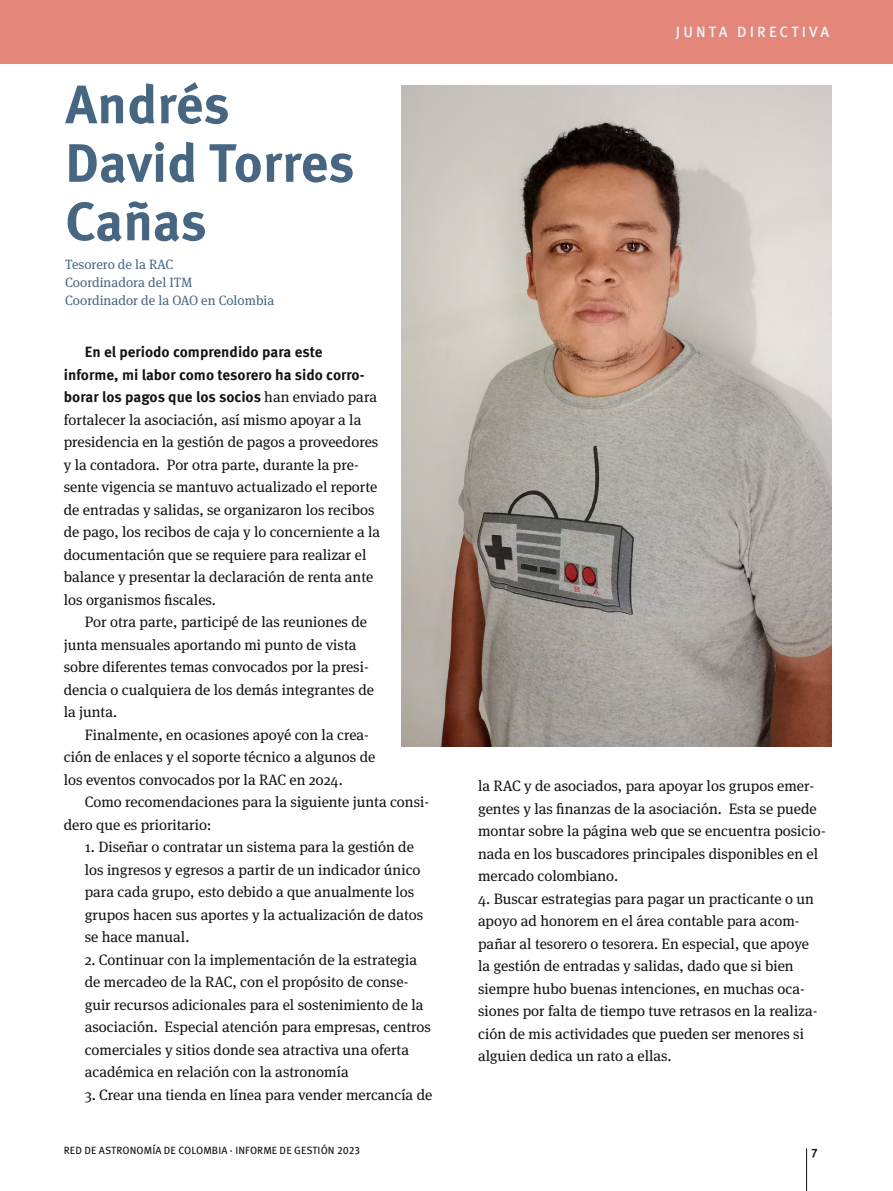
<style>
.page{position:relative;width:893px;height:1191px;background:#fff}
.page>*{position:absolute;margin:0;border:0;box-sizing:border-box;transform-origin:0 0}
.t1{font:700 54px/58.5px "Meta Pro";letter-spacing:-.005em;color:#476682}
.t2{font:15px/22.5px "Meta Serif Pro";color:#121212}
.t3{font:700 15px/22.5px "Meta Pro";color:#121212}
.t4{font:500 15px "Meta Pro";letter-spacing:.21em;color:#e5f4f5}
.t5{font:13.5px/18px "Meta Serif Pro";color:#476682}
.t6{font:700 12px "Meta Pro";color:#121212}
.t7{font:10.5px "Meta Pro";letter-spacing:.01em;color:#121212}
.s1{font-family:"Meta Serif Pro";font-weight:400}
</style>
<div class="page">
<hr style="left:806px;top:1148px;width:1px;height:43px;background:#121212">
<div style="left:0;top:0;width:893px;height:64px;background:#e5867b"></div>
<img style="left:402px;top:85px;width:430px;height:661px">
<h1 class="t1" style="left:65px;top:72px;width:291px">Andrés<br>David Torres<br>Cañas</h1>
<p class="t5" style="left:65px;top:255px;width:211px">Tesorero de la RAC<br>Coordinadora del ITM<br>Coordinador de la OAO en Colombia</p>
<p class="t3" style="left:64px;top:340px;width:315px;text-indent:21px">En el periodo comprendido para este informe, mi labor como tesorero ha sido corro&shy;borar los pagos que los socios <span class="s1">han enviado para</span></p>
<p class="t2" style="left:64px;top:407px;width:318px">fortalecer la asociación, así mismo apoyar a la presidencia en la gestión de pagos a proveedores y la contadora. Por otra parte, durante la pre&shy;sente vigencia se mantuvo actualizado el reporte de entradas y salidas, se organizaron los recibos de pago, los recibos de caja y lo concerniente a la documentación que se requiere para realizar el balance y presentar la declaración de renta ante los organismos fiscales.</p>
<p class="t2" style="left:64px;top:610px;width:312px;text-indent:21px">Por otra parte, participé de las reuniones de junta mensuales aportando mi punto de vista sobre diferentes temas convocados por la presi&shy;dencia o cualquiera de los demás integrantes de la junta.</p>
<p class="t2" style="left:64px;top:722px;width:313px;text-indent:21px">Finalmente, en ocasiones apoyé con la crea&shy;ción de enlaces y el soporte técnico a algunos de los eventos convocados por la RAC en 2024.</p>
<p class="t2" style="left:64px;top:790px;width:367px;text-indent:21px">Como recomendaciones para la siguiente junta consi&shy;dero que es prioritario:</p>
<p class="t2" style="left:85px;top:835px;width:340px">1. Diseñar o contratar un sistema para la gestión de los ingresos y egresos a partir de un indicador único para cada grupo, esto debido a que anualmente los grupos hacen sus aportes y la actualización de datos se hace manual.</p>
<p class="t2" style="left:85px;top:947px;width:348px">2. Continuar con la implementación de la estrategia de mercadeo de la RAC, con el propósito de conse&shy;guir recursos adicionales para el sostenimiento de la asociación. Especial atención para empresas, centros comerciales y sitios donde sea atractiva una oferta académica en relación con la astronomía</p>
<p class="t2" style="left:85px;top:1082px;width:349px">3. Crear una tienda en línea para vender mercancía de</p>
<p class="t4" style="left:676px;top:21px;width:155px">JUNTA DIRECTIVA</p>
<p class="t2" style="left:478px;top:774px;width:349px">la RAC y de asociados, para apoyar los grupos emer&shy;gentes y las finanzas de la asociación. Esta se puede montar sobre la página web que se encuentra posicio&shy;nada en los buscadores principales disponibles en el mercado colombiano.</p>
<p class="t2" style="left:478px;top:886px;width:341px">4. Buscar estrategias para pagar un practicante o un apoyo ad honorem en el área contable para acom&shy;pañar al tesorero o tesorera. En especial, que apoye la gestión de entradas y salidas, dado que si bien siempre hubo buenas intenciones, en muchas oca&shy;siones por falta de tiempo tuve retrasos en la realiza&shy;ción de mis actividades que pueden ser menores si alguien dedica un rato a ellas.</p>
<p class="t7" style="left:64px;top:1142px;width:298px">RED DE ASTRONOMÍA DE COLOMBIA · INFORME DE GESTIÓN 2023</p>
<p class="t6" style="left:811px;top:1143px;width:8px">7</p>
</div>
